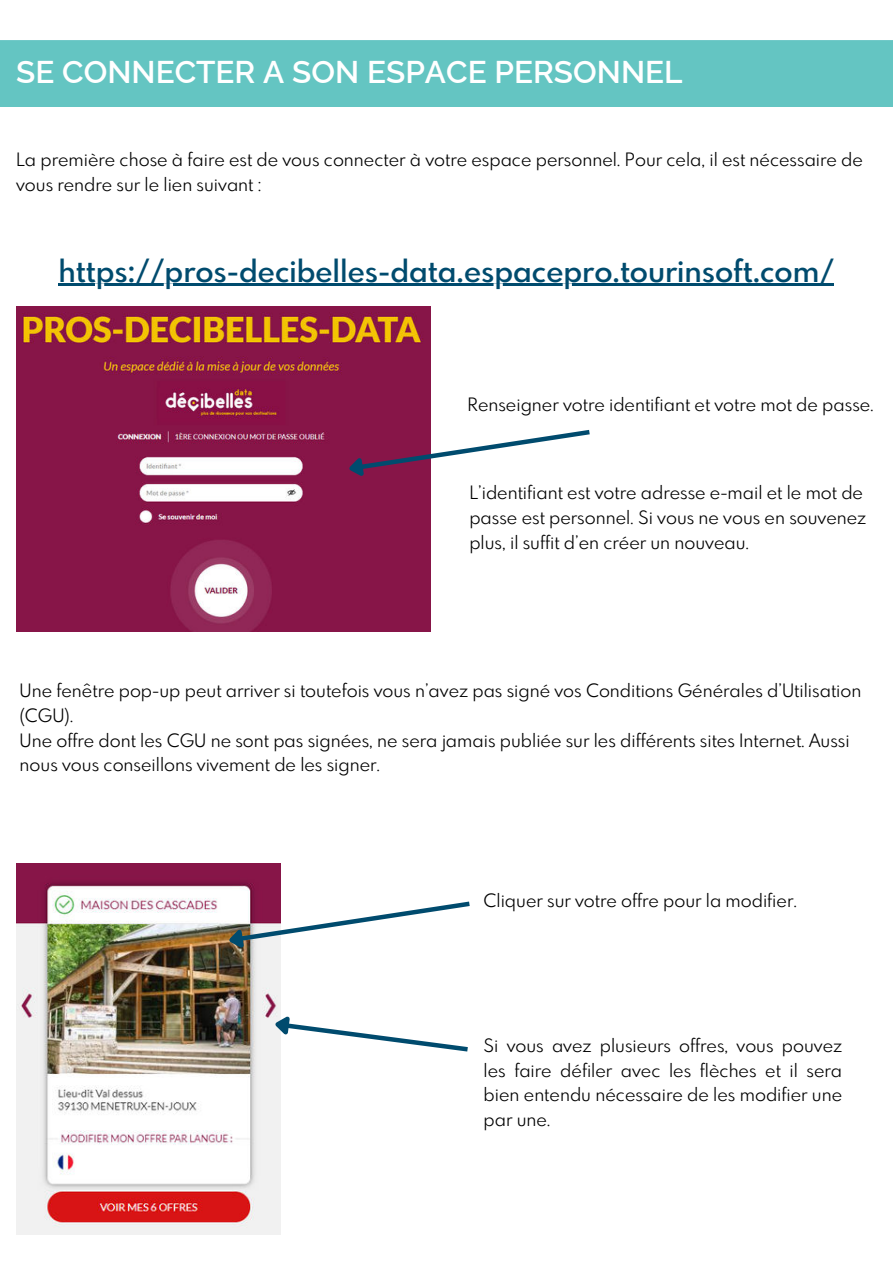
<style>
.page{position:relative;width:893px;height:1264px;background:#fff}
.page>*{position:absolute;margin:0;border:0;box-sizing:border-box;transform-origin:0 0}
.t1{font:600 31.5px "Raleway";color:#fff}
.t2{font:600 30px "Spartan MB";color:#004b6e}
.t3{font:18px/24.8px "Spartan MB";color:#000}
</style>
<div class="page">
<div style="left:0;top:40px;width:892px;height:66px;background:#64c5c2"></div>
<img style="left:16px;top:306px;width:414px;height:325px">
<svg style="left:344px;top:427px;width:246px;height:53px"></svg>
<img style="left:16px;top:864px;width:264px;height:370px">
<hr style="left:59px;top:284px;width:775px;height:2px;background:#004b6e">
<svg style="left:224px;top:898px;width:246px;height:53px"></svg>
<svg style="left:270px;top:1010px;width:198px;height:44px"></svg>
<h1 class="t1" style="left:16px;top:47px;width:667px">SE CONNECTER A SON ESPACE PERSONNEL</h1>
<p class="t3" style="left:16px;top:146px;width:848px">La première chose à faire est de vous connecter à votre espace personnel. Pour cela, il est nécessaire de vous rendre sur le lien suivant :</p>
<h2 class="t2" style="left:59px;top:250px;width:777px">https://pros-decibelles-data.espacepro.tourinsoft.com/</h2>
<p class="t3" style="left:467px;top:391px;width:408px">Renseigner votre identifiant et votre mot de passe.</p>
<p class="t3" style="left:469px;top:480px;width:398px">L’identifiant est votre adresse e-mail et le mot de passe est personnel. Si vous ne vous en souvenez plus, il suffit d’en créer un nouveau.</p>
<p class="t3" style="left:20px;top:677px;width:843px">Une fenêtre pop-up peut arriver si toutefois vous n’avez pas signé vos Conditions Générales d’Utilisation (CGU).<br>Une offre dont les CGU ne sont pas signées, ne sera jamais publiée sur les différents sites Internet. Aussi nous vous conseillons vivement de les signer.</p>
<p class="t3" style="left:483px;top:887px;width:315px">Cliquer sur votre offre pour la modifier.</p>
<p class="t3" style="left:483px;top:1032px;width:360px;text-align:justify">Si vous avez plusieurs offres, vous pouvez les faire défiler avec les flèches et il sera bien entendu nécessaire de les modifier une par une.</p>
</div>
